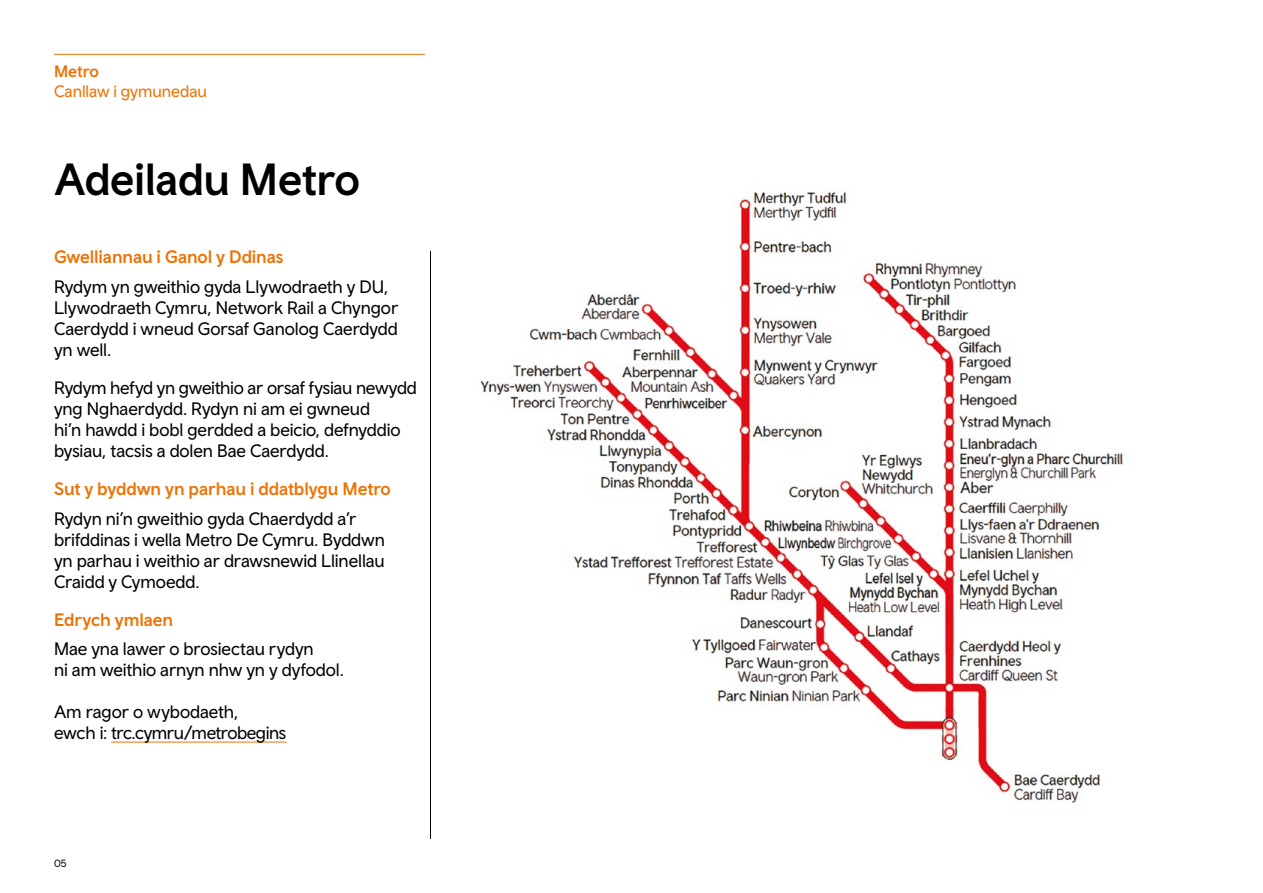
<style>
.page{position:relative;width:1263px;height:893px;background:#fff}
.page>*{position:absolute;margin:0;border:0;box-sizing:border-box;transform-origin:0 0}
.t1{font:500 45px "Wales Sans Body";letter-spacing:-.01em;color:#000}
.t2{font:18px/21px "Wales Sans Body";letter-spacing:-.005em;color:#000}
.t3{font:500 18px "Wales Sans Body";letter-spacing:-.005em;color:#ee7203}
.t4{font:16.65px "Wales Sans Body";color:#ee7203}
.t5{font:500 16.65px "Wales Sans Body";color:#ee7203}
.t6{font:10.5px "Wales Sans Body";color:#000}
</style>
<div class="page">
<hr style="left:54px;top:54px;width:371px;height:1px;background:#ee7203">
<hr style="left:111px;top:742px;width:175px;height:1px;background:#ee7203">
<img style="left:480px;top:190px;width:643px;height:616px">
<hr style="left:430px;top:251px;width:1px;height:588px;background:#000">
<p class="t5" style="left:54px;top:61px;width:47px">Metro</p>
<p class="t4" style="left:54px;top:81px;width:154px">Canllaw i gymunedau</p>
<h1 class="t1" style="left:54px;top:152px;width:308px">Adeiladu Metro</h1>
<p class="t3" style="left:54px;top:246px;width:231px">Gwelliannau i Ganol y Ddinas</p>
<p class="t2" style="left:54px;top:276px;width:346px">Rydym yn gweithio gyda Llywodraeth y DU, Llywodraeth Cymru, Network Rail a Chyngor Caerdydd i wneud Gorsaf Ganolog Caerdydd yn well.</p>
<p class="t2" style="left:54px;top:377px;width:364px">Rydym hefyd yn gweithio ar orsaf fysiau newydd yng Nghaerdydd. Rydyn ni am ei gwneud<br>hi’n hawdd i bobl gerdded a beicio, defnyddio bysiau, tacsis a dolen Bae Caerdydd.</p>
<p class="t3" style="left:54px;top:478px;width:338px">Sut y byddwn yn parhau i ddatblygu Metro</p>
<p class="t2" style="left:54px;top:507px;width:332px">Rydyn ni’n gweithio gyda Chaerdydd a’r brifddinas i wella Metro De Cymru. Byddwn yn parhau i weithio ar drawsnewid Llinellau Craidd y Cymoedd.</p>
<p class="t3" style="left:54px;top:608px;width:121px">Edrych ymlaen</p>
<p class="t2" style="left:54px;top:638px;width:291px">Mae yna lawer o brosiectau rydyn<br>ni am weithio arnyn nhw yn y dyfodol.</p>
<p class="t2" style="left:54px;top:701px;width:234px">Am ragor o wybodaeth,<br>ewch i: trc.cymru/metrobegins</p>
<p class="t6" style="left:54px;top:857px;width:14px">05</p>
</div>
